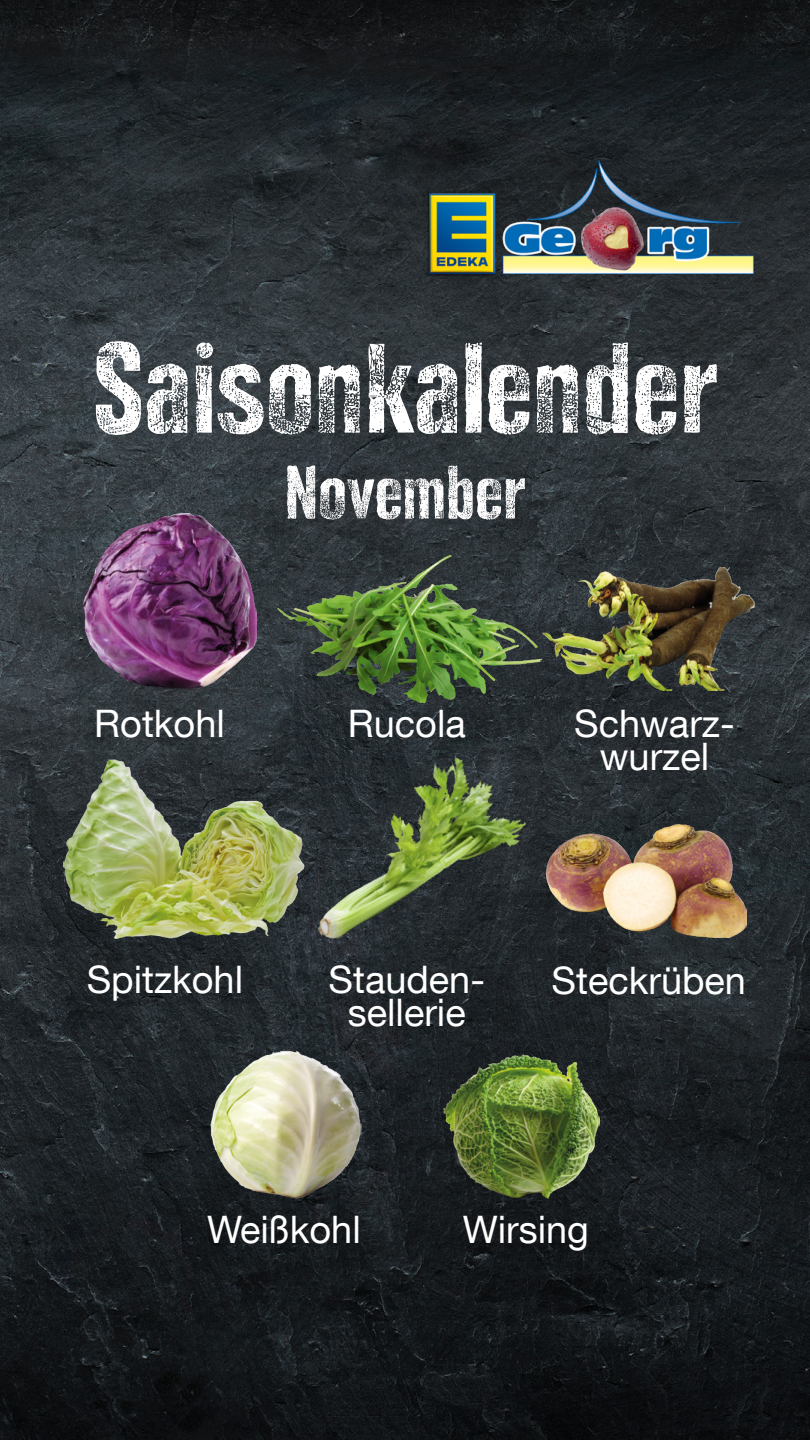
<style>
.page{position:relative;width:810px;height:1440px;background:#fff}
.page>*{position:absolute;margin:0;border:0;box-sizing:border-box;transform-origin:0 0}
.t1{font:127.5px "Edeka Chalk";color:#fff}
.t2{font:75px "Edeka Chalk";color:#fff}
.t3{font:37.88px/33.5px "Helvetica Neue LT Com";color:#fff;text-align:center}
</style>
<div class="page">
<img style="left:0;top:0;width:810px;height:1440px">
<img style="left:423px;top:153px;width:334px;height:135px">
<img style="left:84px;top:514px;width:173px;height:174px">
<img style="left:278px;top:551px;width:263px;height:154px">
<img style="left:540px;top:568px;width:216px;height:123px">
<img style="left:64px;top:759px;width:212px;height:180px">
<img style="left:276px;top:739px;width:261px;height:205px">
<img style="left:547px;top:825px;width:200px;height:112px">
<img style="left:210px;top:1050px;width:151px;height:149px">
<img style="left:444px;top:1055px;width:156px;height:144px">
<h1 class="t1" style="left:92px;top:318px;width:627px">Saisonkalender</h1>
<h2 class="t2" style="left:285px;top:451px;width:242px">November</h2>
<p class="t3" style="left:94px;top:706px;width:132px">Rotkohl</p>
<p class="t3" style="left:348px;top:706px;width:119px">Rucola</p>
<p class="t3" style="left:574px;top:706px;width:162px">Schwarz&shy;wurzel</p>
<p class="t3" style="left:87px;top:961px;width:158px">Spitzkohl</p>
<p class="t3" style="left:329px;top:961px;width:158px">Stauden&shy;sellerie</p>
<p class="t3" style="left:552px;top:963px;width:196px">Steckrüben</p>
<p class="t3" style="left:207px;top:1212px;width:155px">Weißkohl</p>
<p class="t3" style="left:463px;top:1212px;width:128px">Wirsing</p>
</div>
